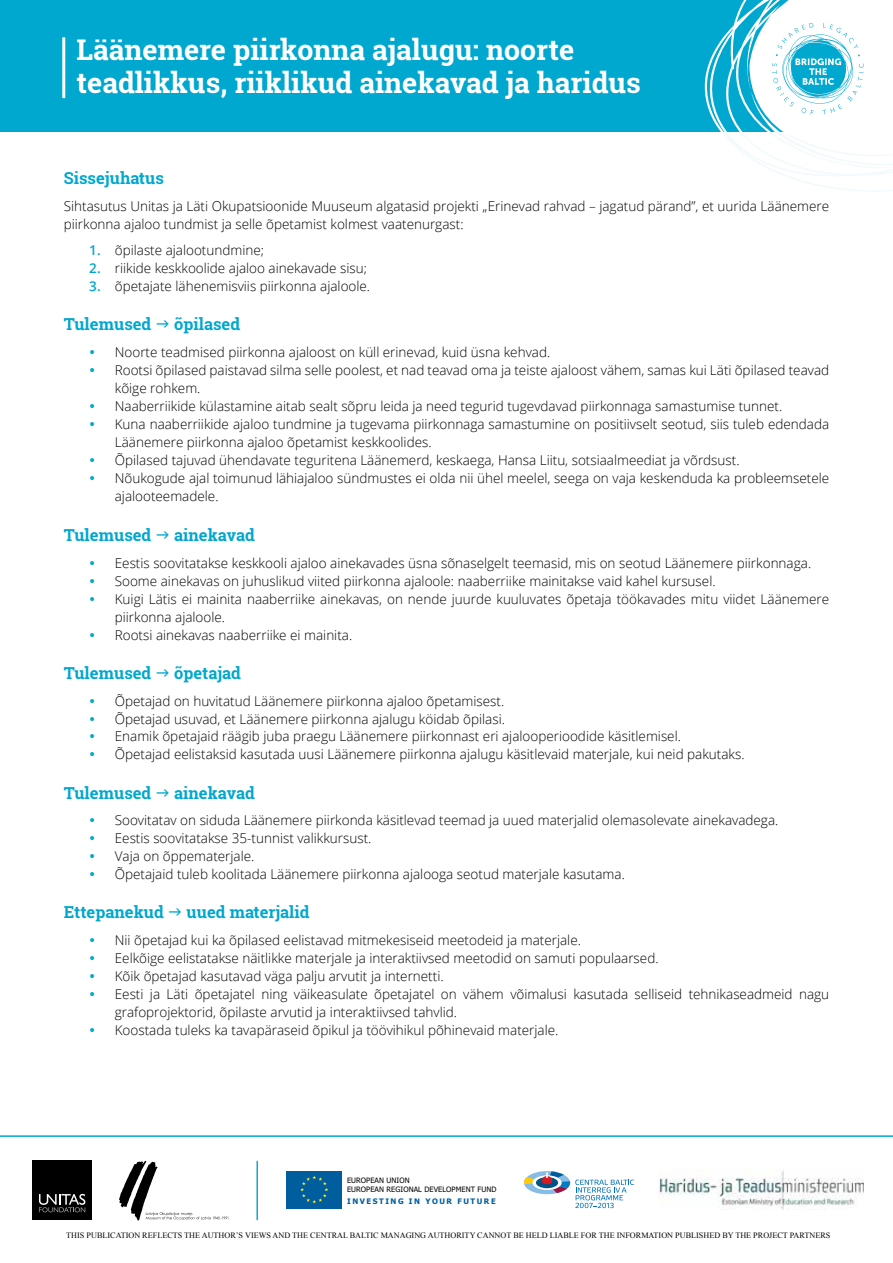
<style>
.page{position:relative;width:893px;height:1263px;background:#fff}
.page>*{position:absolute;margin:0;border:0;box-sizing:border-box;transform-origin:0 0}
.t1{font:700 28.5px/33px "Roboto Slab";color:#fff}
.t2{font:700 16.5px "Roboto Slab";color:#00a7ce}
.t3{font:300 13.5px/18px "Open Sans";color:#000}
.t4{font:8.25px "Times New Roman";color:#000}
.t5{font:700 7.65px "Tahoma";letter-spacing:.2em;color:#005e9e}
.t6{font:7.5px/9px "Tahoma";letter-spacing:.01em;color:#000}
.s1{font-weight:600;color:#00a7ce}
.s2{color:#00a7ce}
</style>
<div class="page">
<div style="left:0;top:0;width:893px;height:132px;background:#00a7ce"></div>
<svg style="left:704px;top:0;width:189px;height:191px"></svg>
<hr style="left:62px;top:37px;width:3px;height:61px;background:#fff">
<hr style="left:0;top:1135px;width:893px;height:2px;background:#00a7ce">
<div style="left:33px;top:1161px;width:59px;height:59px;background:#000"></div>
<svg style="left:39px;top:1194px;width:46px;height:18px"></svg>
<div style="left:524px;top:1171px;width:46px;height:23px;background:#86bce6;border-radius:50%"></div>
<svg style="left:524px;top:1177px;width:10px;height:7px"></svg>
<svg style="left:532px;top:1175px;width:30px;height:15px"></svg>
<svg style="left:536px;top:1177px;width:22px;height:11px"></svg>
<svg style="left:542px;top:1171px;width:92px;height:37px"></svg>
<img style="left:659px;top:1170px;width:205px;height:40px">
<div style="left:287px;top:1171px;width:55px;height:37px;background:#005e9e"></div>
<svg style="left:300px;top:1175px;width:28px;height:28px"></svg>
<svg style="left:119px;top:1161px;width:109px;height:59px"></svg>
<hr style="left:256px;top:1161px;width:2px;height:59px;background:#00a7ce">
<h1 class="t1" style="left:77px;top:33px;width:566px">Läänemere piirkonna ajalugu: noorte teadlikkus, riiklikud ainekavad ja haridus</h1>
<p class="t2" style="left:64px;top:167px;width:102px">Sissejuhatus</p>
<p class="t3" style="left:64px;top:197px;width:767px">Sihtasutus Unitas ja Läti Okupatsioonide Muuseum algatasid projekti „Erinevad rahvad – jagatud pärand”, et uurida Läänemere piirkonna ajaloo tundmist ja selle õpetamist kolmest vaatenurgast:</p>
<p class="t3" style="left:89px;top:241px;width:176px"><span class="s1">1.</span> õpilaste ajalootundmine;</p>
<p class="t3" style="left:89px;top:259px;width:279px"><span class="s1">2.</span> riikide keskkoolide ajaloo ainekavade sisu;</p>
<p class="t3" style="left:89px;top:277px;width:282px"><span class="s1">3.</span> õpetajate lähenemisviis piirkonna ajaloole.</p>
<p class="t2" style="left:64px;top:313px;width:89px">Tulemused</p>
<p class="t2" style="left:174px;top:313px;width:67px">õpilased</p>
<p class="t3" style="left:89px;top:343px;width:462px"><span class="s2">•</span> Noorte teadmised piirkonna ajaloost on küll erinevad, kuid üsna kehvad.</p>
<p class="t3" style="left:115px;top:361px;width:716px;text-indent:-26px"><span class="s2">•</span> Rootsi õpilased paistavad silma selle poolest, et nad teavad oma ja teiste ajaloost vähem, samas kui Läti õpilased teavad kõige rohkem.</p>
<p class="t3" style="left:89px;top:397px;width:694px"><span class="s2">•</span> Naaberriikide külastamine aitab sealt sõpru leida ja need tegurid tugevdavad piirkonnaga samastumise tunnet.</p>
<p class="t3" style="left:115px;top:415px;width:716px;text-indent:-26px"><span class="s2">•</span> Kuna naaberriikide ajaloo tundmine ja tugevama piirkonnaga samastumine on positiivselt seotud, siis tuleb edendada<br>Läänemere piirkonna ajaloo õpetamist keskkoolides.</p>
<p class="t3" style="left:89px;top:451px;width:652px"><span class="s2">•</span> Õpilased tajuvad ühendavate teguritena Läänemerd, keskaega, Hansa Liitu, sotsiaalmeediat ja võrdsust.</p>
<p class="t3" style="left:115px;top:469px;width:716px;text-indent:-26px"><span class="s2">•</span> Nõukogude ajal toimunud lähiajaloo sündmustes ei olda nii ühel meelel, seega on vaja keskenduda ka probleemsetele ajalooteemadele.</p>
<p class="t2" style="left:64px;top:524px;width:89px">Tulemused</p>
<p class="t2" style="left:174px;top:524px;width:82px">ainekavad</p>
<p class="t3" style="left:89px;top:554px;width:723px"><span class="s2">•</span> Eestis soovitatakse keskkooli ajaloo ainekavades üsna sõnaselgelt teemasid, mis on seotud Läänemere piirkonnaga.</p>
<p class="t3" style="left:89px;top:572px;width:628px"><span class="s2">•</span> Soome ainekavas on juhuslikud viited piirkonna ajaloole: naaberriike mainitakse vaid kahel kursusel.</p>
<p class="t3" style="left:115px;top:590px;width:716px;text-indent:-26px"><span class="s2">•</span> Kuigi Lätis ei mainita naaberriike ainekavas, on nende juurde kuuluvates õpetaja töökavades mitu viidet Läänemere piirkonna ajaloole.</p>
<p class="t3" style="left:89px;top:626px;width:264px"><span class="s2">•</span> Rootsi ainekavas naaberriike ei mainita.</p>
<p class="t2" style="left:64px;top:662px;width:89px">Tulemused</p>
<p class="t2" style="left:174px;top:662px;width:68px">õpetajad</p>
<p class="t3" style="left:89px;top:691px;width:416px"><span class="s2">•</span> Õpetajad on huvitatud Läänemere piirkonna ajaloo õpetamisest.</p>
<p class="t3" style="left:89px;top:709px;width:417px"><span class="s2">•</span> Õpetajad usuvad, et Läänemere piirkonna ajalugu köidab õpilasi.</p>
<p class="t3" style="left:89px;top:727px;width:593px"><span class="s2">•</span> Enamik õpetajaid räägib juba praegu Läänemere piirkonnast eri ajalooperioodide käsitlemisel.</p>
<p class="t3" style="left:89px;top:745px;width:657px"><span class="s2">•</span> Õpetajad eelistaksid kasutada uusi Läänemere piirkonna ajalugu käsitlevaid materjale, kui neid pakutaks.</p>
<p class="t2" style="left:64px;top:781px;width:89px">Tulemused</p>
<p class="t2" style="left:174px;top:781px;width:82px">ainekavad</p>
<p class="t3" style="left:89px;top:811px;width:691px"><span class="s2">•</span> Soovitatav on siduda Läänemere piirkonda käsitlevad teemad ja uued materjalid olemasolevate ainekavadega.</p>
<p class="t3" style="left:89px;top:829px;width:284px"><span class="s2">•</span> Eestis soovitatakse 35-tunnist valikkursust.</p>
<p class="t3" style="left:89px;top:847px;width:167px"><span class="s2">•</span> Vaja on õppematerjale.</p>
<p class="t3" style="left:89px;top:865px;width:537px"><span class="s2">•</span> Õpetajaid tuleb koolitada Läänemere piirkonna ajalooga seotud materjale kasutama.</p>
<p class="t2" style="left:64px;top:901px;width:102px">Ettepanekud</p>
<p class="t2" style="left:187px;top:901px;width:125px">uued materjalid</p>
<p class="t3" style="left:89px;top:930px;width:493px"><span class="s2">•</span> Nii õpetajad kui ka õpilased eelistavad mitmekesiseid meetodeid ja materjale.</p>
<p class="t3" style="left:89px;top:948px;width:571px"><span class="s2">•</span> Eelkõige eelistatakse näitlikke materjale ja interaktiivsed meetodid on samuti populaarsed.</p>
<p class="t3" style="left:89px;top:966px;width:356px"><span class="s2">•</span> Kõik õpetajad kasutavad väga palju arvutit ja internetti.</p>
<p class="t3" style="left:115px;top:984px;width:716px;text-indent:-26px"><span class="s2">•</span> Eesti ja Läti õpetajatel ning väikeasulate õpetajatel on vähem võimalusi kasutada selliseid tehnikaseadmeid nagu grafoprojektorid, õpilaste arvutid ja interaktiivsed tahvlid.</p>
<p class="t3" style="left:89px;top:1020px;width:471px"><span class="s2">•</span> Koostada tuleks ka tavapäraseid õpikul ja töövihikul põhinevaid materjale.</p>
<p class="t6" style="left:347px;top:1175px;width:151px">EUROPEAN UNION<br>EUROPEAN REGIONAL DEVELOPMENT FUND</p>
<p class="t5" style="left:347px;top:1195px;width:150px">INVESTING IN YOUR FUTURE</p>
<p class="t4" style="left:66px;top:1230px;width:766px">THIS PUBLICATION REFLECTS THE AUTHOR’S VIEWS AND THE CENTRAL BALTIC MANAGING AUTHORITY CANNOT BE HELD LIABLE FOR THE INFORMATION PUBLISHED BY THE PROJECT PARTNERS</p>
</div>
